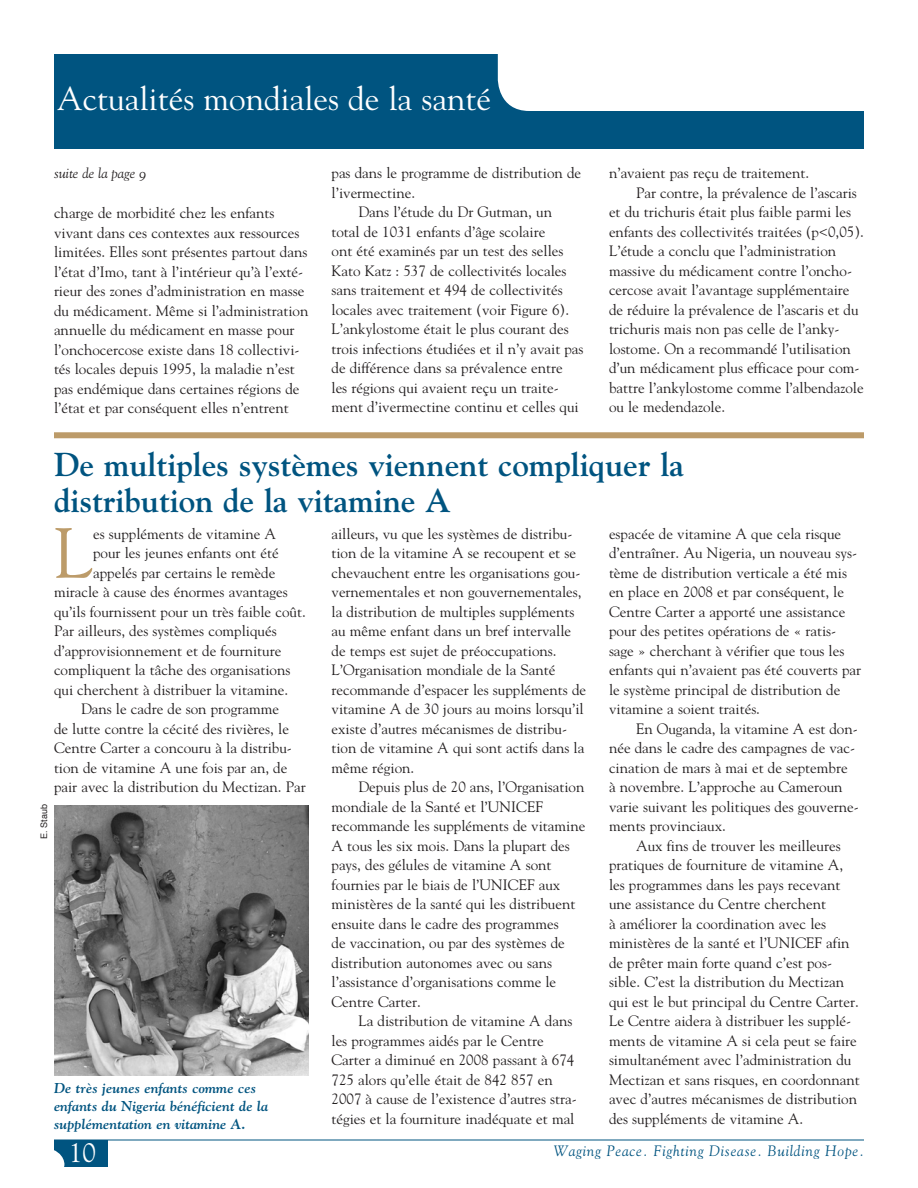
<style>
.page{position:relative;width:918px;height:1188px;background:#fff}
.page>*{position:absolute;margin:0;border:0;box-sizing:border-box;transform-origin:0 0}
.French_Body{font:70.35px "Goudy";color:#bc9b69}
.Headline{font:33px/36px "Goudy Bold Os F";letter-spacing:-.005em;color:#005480}
.French_Body-2{font:33px "Goudy";color:#fff}
.t1{font:27px "Goudy";color:#fff}
.French_Body-3{font:15px/19.5px "Goudy";color:#231f20}
.t2{font:15px "Goudy Italic Os F";letter-spacing:.05em;color:#005480}
.t3{font:14.25px/18px "Goudy Bold Italic Os F";color:#005480}
.Body_Copy{font:14.25px "Goudy Italic Os F";color:#231f20}
.Photo_Credit{font:9px "Helvetica";color:#231f20}
</style>
<div class="page">
<div style="left:54px;top:54px;width:810px;height:94px;background:#005480"></div>
<div style="left:498px;top:54px;width:366px;height:57px;background:#fff"></div>
<div style="left:54px;top:1140px;width:54px;height:27px;background:#005480"></div>
<div style="left:11px;top:1147px;width:53px;height:34px;background:#fff;border-radius:50%"></div>
<hr style="left:54px;top:1140px;width:810px;height:1px;background:#005480">
<div style="left:54px;top:432px;width:810px;height:6px;background:#bc9b69"></div>
<img style="left:54px;top:805px;width:255px;height:270px">
<p class="French_Body-2" style="left:57px;top:78px;width:436px">Actualités mondiales de la santé</p>
<p class="Body_Copy" style="left:54px;top:164px;width:94px">suite de la page 9</p>
<p class="French_Body-3" style="left:54px;top:203px;width:256px">charge de morbidité chez les enfants vivant dans ces contextes aux ressources limitées. Elles sont présentes partout dans l’état d’Imo, tant à l’intérieur qu’à l’exté&shy;rieur des zones d’administration en masse du médicament. Même si l’administration annuelle du médicament en masse pour l’onchocercose existe dans 18 collectivi&shy;tés locales depuis 1995, la maladie n’est pas endémique dans certaines régions de l’état et par conséquent elles n’entrent</p>
<p class="French_Body-3" style="left:332px;top:163px;width:251px">pas dans le programme de distribution de l’ivermectine.</p>
<p class="French_Body-3" style="left:332px;top:202px;width:254px;text-indent:27px">Dans l’étude du Dr Gutman, un total de 1031 enfants d’âge scolaire<br>ont été examinés par un test des selles Kato Katz : 537 de collectivités locales sans traitement et 494 de collectivités locales avec traitement (voir Figure 6).<br>L’ankylostome était le plus courant des trois infections étudiées et il n’y avait pas de différence dans sa prévalence entre<br>les régions qui avaient reçu un traite&shy;ment d’ivermectine continu et celles qui</p>
<p class="French_Body-3" style="left:609px;top:163px;width:202px">n’avaient pas reçu de traitement.</p>
<p class="French_Body-3" style="left:609px;top:182px;width:256px;text-indent:27px">Par contre, la prévalence de l’ascaris et du trichuris était plus faible parmi les enfants des collectivités traitées (p&lt;0,05).<br>L’étude a conclu que l’administration massive du médicament contre l’oncho&shy;cercose avait l’avantage supplémentaire de réduire la prévalence de l’ascaris et du trichuris mais non pas celle de l’anky&shy;lostome. On a recommandé l’utilisation d’un médicament plus efficace pour com&shy;battre l’ankylostome comme l’albendazole ou le medendazole.</p>
<p class="Headline" style="left:54px;top:446px;width:632px">De multiples systèmes viennent compliquer la distribution de la vitamine A</p>
<p class="French_Body" style="left:54px;top:510px;width:41px">L</p>
<p class="French_Body-3" style="left:93px;top:523px;width:185px">es suppléments de vitamine A</p>
<p class="French_Body-3" style="left:93px;top:543px;width:187px">pour les jeunes enfants ont été</p>
<p class="French_Body-3" style="left:93px;top:562px;width:184px">appelés par certains le remède</p>
<p class="French_Body-3" style="left:54px;top:582px;width:235px">miracle à cause des énormes avantages</p>
<p class="French_Body-3" style="left:54px;top:601px;width:253px">qu’ils fournissent pour un très faible coût.</p>
<p class="French_Body-3" style="left:54px;top:621px;width:224px">Par ailleurs, des systèmes compliqués</p>
<p class="French_Body-3" style="left:54px;top:640px;width:229px">d’approvisionnement et de fourniture</p>
<p class="French_Body-3" style="left:54px;top:660px;width:238px">compliquent la tâche des organisations</p>
<p class="French_Body-3" style="left:54px;top:679px;width:236px">qui cherchent à distribuer la vitamine.</p>
<p class="French_Body-3" style="left:54px;top:699px;width:253px;text-indent:27px">Dans le cadre de son programme<br>de lutte contre la cécité des rivières, le Centre Carter a concouru à la distribu&shy;tion de vitamine A une fois par an, de pair avec la distribution du Mectizan. Par</p>
<p class="Photo_Credit" style="left:37px;top:839px;width:36px;rotate:-90deg">E. Staub</p>
<p class="t3" style="left:54px;top:1078px;width:216px">De très jeunes enfants comme ces enfants du Nigeria bénéficient de la supplémentation en vitamine A.</p>
<p class="French_Body-3" style="left:332px;top:523px;width:256px">ailleurs, vu que les systèmes de distribu&shy;tion de la vitamine A se recoupent et se chevauchent entre les organisations gou&shy;vernementales et non gouvernementales, la distribution de multiples suppléments au même enfant dans un bref intervalle de temps est sujet de préoccupations.<br>L’Organisation mondiale de la Santé recommande d’espacer les suppléments de vitamine A de 30 jours au moins lorsqu’il existe d’autres mécanismes de distribu&shy;tion de vitamine A qui sont actifs dans la même région.</p>
<p class="French_Body-3" style="left:332px;top:777px;width:255px;text-indent:27px">Depuis plus de 20 ans, l’Organisation mondiale de la Santé et l’UNICEF recommande les suppléments de vitamine A tous les six mois. Dans la plupart des pays, des gélules de vitamine A sont fournies par le biais de l’UNICEF aux ministères de la santé qui les distribuent ensuite dans le cadre des programmes<br>de vaccination, ou par des systèmes de distribution autonomes avec ou sans l’assistance d’organisations comme le Centre Carter.</p>
<p class="French_Body-3" style="left:332px;top:1011px;width:247px;text-indent:27px">La distribution de vitamine A dans les programmes aidés par le Centre Carter a diminué en 2008 passant à 674<br>725 alors qu’elle était de 842 857 en 2007 à cause de l’existence d’autres stra&shy;tégies et la fourniture inadéquate et mal</p>
<p class="French_Body-3" style="left:609px;top:523px;width:254px">espacée de vitamine A que cela risque d’entraîner. Au Nigeria, un nouveau sys&shy;tème de distribution verticale a été mis en place en 2008 et par conséquent, le Centre Carter a apporté une assistance pour des petites opérations de « ratis&shy;sage » cherchant à vérifier que tous les enfants qui n’avaient pas été couverts par le système principal de distribution de vitamine a soient traités.</p>
<p class="French_Body-3" style="left:609px;top:718px;width:251px;text-indent:27px">En Ouganda, la vitamine A est don&shy;née dans le cadre des campagnes de vac&shy;cination de mars à mai et de septembre<br>à novembre. L’approche au Cameroun varie suivant les politiques des gouverne&shy;ments provinciaux.</p>
<p class="French_Body-3" style="left:609px;top:835px;width:252px;text-indent:27px">Aux fins de trouver les meilleures pratiques de fourniture de vitamine A, les programmes dans les pays recevant une assistance du Centre cherchent<br>à améliorer la coordination avec les ministères de la santé et l’UNICEF afin de prêter main forte quand c’est pos&shy;sible. C’est la distribution du Mectizan qui est le but principal du Centre Carter.<br>Le Centre aidera à distribuer les supplé&shy;ments de vitamine A si cela peut se faire simultanément avec l’administration du Mectizan et sans risques, en coordonnant avec d’autres mécanismes de distribution des suppléments de vitamine A.</p>
<p class="t1" style="left:69px;top:1136px;width:28px">10</p>
<p class="t2" style="left:554px;top:1142px;width:312px">Waging Peace. Fighting Disease. Building Hope.</p>
</div>
